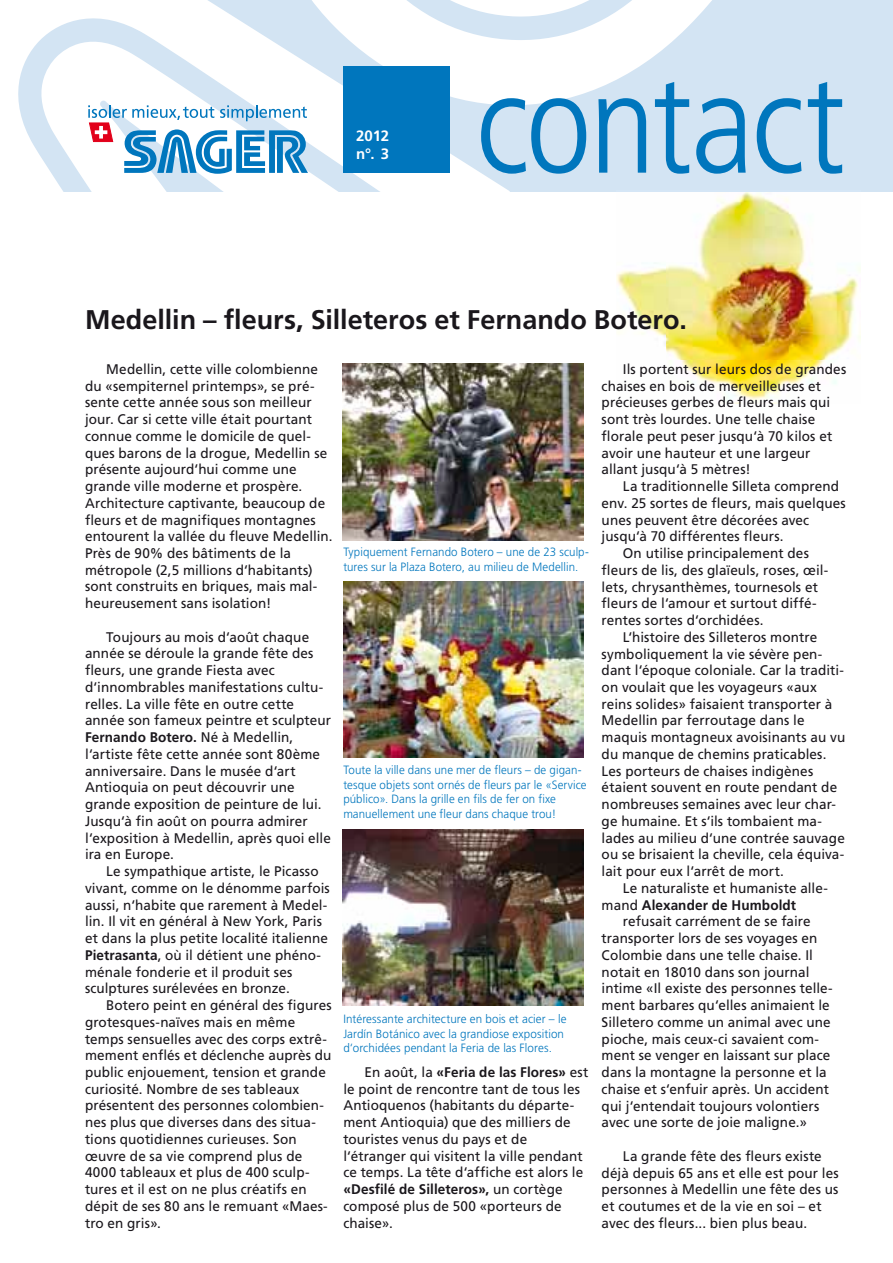
<style>
.page{position:relative;width:893px;height:1263px;background:#fff}
.page>*{position:absolute;margin:0;border:0;box-sizing:border-box;transform-origin:0 0}
.t1{font:300 condensed 144px "Frutiger LT Std";letter-spacing:-.02em;color:#0076bd}
.t2{font:700 27px "Frutiger LT Std";color:#1a171c}
.t3{font:700 15px/18px "Frutiger LT Std";letter-spacing:.015em;color:#fff}
.t4{font:13.95px/16.8px "Frutiger LT Std";letter-spacing:.005em;color:#1a171c}
.t5{font:700 13.95px "Frutiger LT Std";letter-spacing:.01em;color:#1a171c}
.t6{font:300 12px/14.4px "Frutiger LT Std";letter-spacing:.005em;color:#0076bd;scale:.96 1}
.t7{font:300 12px/14.4px "Frutiger LT Std";letter-spacing:.005em;color:#0076bd}
.s1{font-weight:400}
.s2{font-weight:700}
</style>
<div class="page">
<div style="left:0;top:0;width:893px;height:191px;background:#d3e4f3"></div>
<svg style="left:510px;top:0;width:202px;height:106px;fill:#fff"></svg>
<svg style="left:0;top:0;width:510px;height:191px;fill:#fff"></svg>
<div style="left:343px;top:67px;width:107px;height:106px;background:#0076bd"></div>
<svg style="left:88px;top:105px;width:220px;height:69px;background:#9dc4e0"></svg>
<img style="left:343px;top:363px;width:241px;height:177px">
<img style="left:343px;top:581px;width:241px;height:177px">
<img style="left:342px;top:829px;width:242px;height:177px">
<img style="left:616px;top:191px;width:244px;height:212px">
<p class="t3" style="left:356px;top:127px;width:35px">2012 n°. 3</p>
<p class="t3" style="left:374px;top:127px;width:19px">09</p>
<p class="t3" style="left:356px;top:145px;width:18px">Nr</p>
<h1 class="t1" style="left:475px;top:41px;width:372px">contact</h1>
<h2 class="t2" style="left:85px;top:304px;width:603px">Medellin – fleurs, Silleteros et Fernando Botero.</h2>
<p class="t4" style="left:602px;top:361px;width:246px;text-indent:21px">Ils portent sur leurs dos de grandes chaises en bois de merveilleuses et précieuses gerbes de fleurs mais qui sont très lourdes. Une telle chaise florale peut peser jusqu‘à 70 kilos et avoir une hauteur et une largeur allant jusqu‘à 5 mètres!</p>
<p class="t4" style="left:623px;top:478px;width:218px">La traditionnelle Silleta comprend</p>
<p class="t4" style="left:602px;top:495px;width:246px">env. 25 sortes de fleurs, mais quelques</p>
<p class="t4" style="left:602px;top:511px;width:209px">unes peuvent être décorées avec</p>
<p class="t4" style="left:602px;top:528px;width:183px">jusqu‘à 70 différentes fleurs.</p>
<p class="t4" style="left:623px;top:545px;width:188px">On utilise principalement des</p>
<p class="t4" style="left:602px;top:562px;width:228px">fleurs de lis, des glaïeuls, roses, œil-</p>
<p class="t4" style="left:602px;top:578px;width:218px">lets, chrysanthèmes, tournesols et</p>
<p class="t4" style="left:602px;top:595px;width:216px">fleurs de l‘amour et surtout diffé-</p>
<p class="t4" style="left:602px;top:612px;width:163px">rentes sortes d‘orchidées.</p>
<p class="t4" style="left:623px;top:629px;width:196px">L‘histoire des Silleteros montre</p>
<p class="t4" style="left:602px;top:645px;width:222px">symboliquement la vie sévère pen-</p>
<p class="t4" style="left:602px;top:662px;width:244px">dant l‘époque coloniale. Car la traditi-</p>
<p class="t4" style="left:602px;top:679px;width:217px">on voulait que les voyageurs «aux</p>
<p class="t4" style="left:602px;top:695px;width:232px">reins solides» faisaient transporter à</p>
<p class="t4" style="left:602px;top:712px;width:204px">Medellin par ferroutage dans le</p>
<p class="t4" style="left:602px;top:729px;width:245px">maquis montagneux avoisinants au vu</p>
<p class="t4" style="left:602px;top:746px;width:226px">du manque de chemins praticables.</p>
<p class="t4" style="left:602px;top:762px;width:213px">Les porteurs de chaises indigènes</p>
<p class="t4" style="left:602px;top:779px;width:237px">étaient souvent en route pendant de</p>
<p class="t4" style="left:602px;top:796px;width:236px">nombreuses semaines avec leur char-</p>
<p class="t4" style="left:602px;top:813px;width:222px">ge humaine. Et s‘ils tombaient ma-</p>
<p class="t4" style="left:602px;top:829px;width:245px">lades au milieu d‘une contrée sauvage</p>
<p class="t4" style="left:602px;top:846px;width:244px">ou se brisaient la cheville, cela équiva-</p>
<p class="t4" style="left:602px;top:863px;width:184px">lait pour eux l‘arrêt de mort.</p>
<p class="t4" style="left:623px;top:880px;width:206px">Le naturaliste et humaniste alle-</p>
<p class="t5" style="left:602px;top:897px;width:196px"><span class="s1">mand</span> Alexander de Humboldt</p>
<p class="t4" style="left:623px;top:913px;width:189px">refusait carrément de se faire</p>
<p class="t4" style="left:602px;top:930px;width:217px">transporter lors de ses voyages en</p>
<p class="t4" style="left:602px;top:947px;width:213px">Colombie dans une telle chaise. Il</p>
<p class="t4" style="left:602px;top:963px;width:209px">notait en 18010 dans son journal</p>
<p class="t4" style="left:602px;top:980px;width:233px">intime «Il existe des personnes telle-</p>
<p class="t4" style="left:602px;top:997px;width:230px">ment barbares qu‘elles animaient le</p>
<p class="t4" style="left:602px;top:1014px;width:231px">Silletero comme un animal avec une</p>
<p class="t4" style="left:602px;top:1030px;width:219px">pioche, mais ceux-ci savaient com-</p>
<p class="t4" style="left:602px;top:1047px;width:230px">ment se venger en laissant sur place</p>
<p class="t4" style="left:602px;top:1064px;width:227px">dans la montagne la personne et la</p>
<p class="t4" style="left:602px;top:1081px;width:229px">chaise et s‘enfuir après. Un accident</p>
<p class="t4" style="left:602px;top:1097px;width:219px">qui j‘entendait toujours volontiers</p>
<p class="t4" style="left:602px;top:1114px;width:207px">avec une sorte de joie maligne.»</p>
<p class="t4" style="left:602px;top:1147px;width:239px;text-indent:21px">La grande fête des fleurs existe déjà depuis 65 ans et elle est pour les personnes à Medellin une fête des us et coutumes et de la vie en soi – et avec des fleurs... bien plus beau.</p>
<p class="t4" style="left:85px;top:361px;width:249px;text-indent:21px">Medellin, cette ville colombienne du «sempiternel printemps», se pré&shy;sente cette année sous son meilleur jour. Car si cette ville était pourtant connue comme le domicile de quel&shy;ques barons de la drogue, Medellin se présente aujourd‘hui comme une grande ville moderne et prospère.<br>Architecture captivante, beaucoup de fleurs et de magnifiques montagnes entourent la vallée du fleuve Medellin.<br>Près de 90% des bâtiments de la métropole (2,5 millions d‘habitants) sont construits en briques, mais mal&shy;heureusement sans isolation!</p>
<p class="t4" style="left:85px;top:628px;width:247px;text-indent:21px">Toujours au mois d‘août chaque année se déroule la grande fête des fleurs, une grande Fiesta avec d‘innombrables manifestations cultu&shy;relles. La ville fête en outre cette année son fameux peintre et sculpteur <span class="s2">Fernando Botero.</span> Né à Medellin, l‘artiste fête cette année sont 80ème anniversaire. Dans le musée d‘art Antioquia on peut découvrir une grande exposition de peinture de lui.<br>Jusqu‘à fin août on pourra admirer l‘exposition à Medellin, après quoi elle ira en Europe.</p>
<p class="t4" style="left:85px;top:863px;width:246px;text-indent:21px">Le sympathique artiste, le Picasso vivant, comme on le dénomme parfois aussi, n‘habite que rarement à Medel&shy;lin. Il vit en général à New York, Paris et dans la plus petite localité italienne <span class="s2">Pietrasanta</span>, où il détient une phéno&shy;ménale fonderie et il produit ses sculptures surélevées en bronze.</p>
<p class="t4" style="left:85px;top:997px;width:248px;text-indent:21px">Botero peint en général des figures grotesques-naïves mais en même temps sensuelles avec des corps extrê&shy;mement enflés et déclenche auprès du public enjouement, tension et grande curiosité. Nombre de ses tableaux présentent des personnes colombien&shy;nes plus que diverses dans des situa&shy;tions quotidiennes curieuses. Son œuvre de sa vie comprend plus de 4000 tableaux et plus de 400 sculp&shy;tures et il est on ne plus créatifs en dépit de ses 80 ans le remuant «Maes&shy;tro en gris».</p>
<p class="t6" style="left:343px;top:545px;width:257px">Typiquement Fernando Botero – une de 23 sculp&shy;tures sur la Plaza Botero, au milieu de Medellin.</p>
<p class="t6" style="left:343px;top:763px;width:255px">Toute la ville dans une mer de fleurs – de gigan&shy;tesque objets sont ornés de fleurs par le «Service público». Dans la grille en fils de fer on fixe manuellement une fleur dans chaque trou!</p>
<p class="t7" style="left:343px;top:1012px;width:225px">Intéressante architecture en bois et acier – le<br>Jardín Botánico avec la grandiose exposition d‘orchidées pendant la Feria de las Flores.</p>
<p class="t4" style="left:343px;top:1064px;width:247px;text-indent:21px">En août, la <span class="s2">«Feria de las Flores»</span> est le point de rencontre tant de tous les Antioquenos (habitants du départe&shy;ment Antioquia) que des milliers de touristes venus du pays et de l‘étranger qui visitent la ville pendant ce temps. La tête d‘affiche est alors le <span class="s2">«Desfilé de Silleteros»,</span> un cortège composé plus de 500 «porteurs de chaise».</p>
</div>
